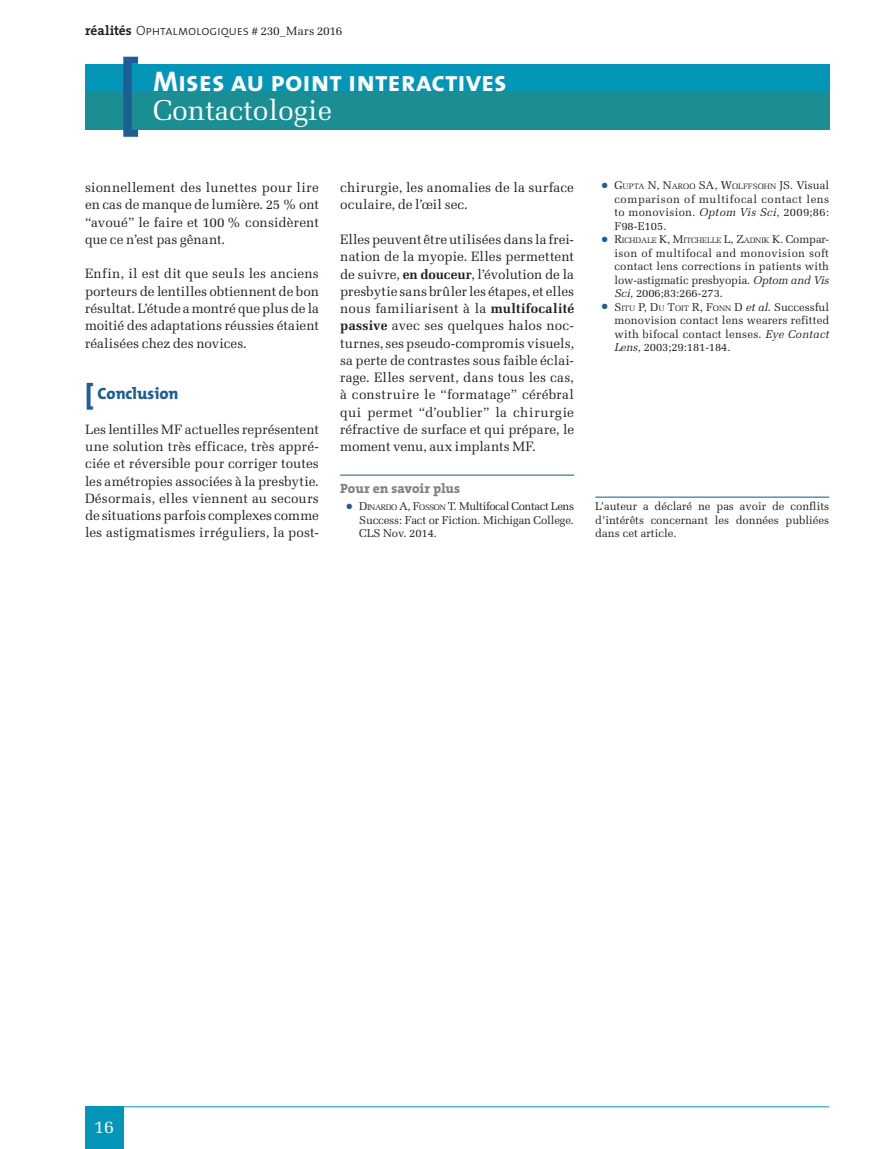
<style>
.page{position:relative;width:893px;height:1149px;background:#fff}
.page>*{position:absolute;margin:0;border:0;box-sizing:border-box;transform-origin:0 0}
.t1{font:28.5px "The Sans Bold Caps";color:#fff}
.t2{font:28.5px "Melior";color:#fff}
.t3{font:18px "Melior";color:#fff}
.t4{font:800 16.5px "The Mix";color:#1e5d95}
.t5{font:13.5px/17.2px "Melior";letter-spacing:.005em;color:#231f20;text-align:justify}
.t6{font:13.5px "The Sans Light Caps";letter-spacing:-.015em;color:#231f20}
.t7{font:800 13.5px "The Serif";color:#808285}
.t8{font:11.25px/13.5px "Melior";color:#231f20;text-align:justify}
.t9{font:7.8px "Melior";letter-spacing:-.015em;color:#231f20}
.t10{font:7.8px "Melior";letter-spacing:.005em;color:#231f20}
.s1{font-family:"The Serif";font-weight:700}
.s2{font-family:"Melior";font-size:12px}
.s3{font-size:27px}
.s4{font-weight:700}
.s5{color:#1e5d95}
.s6{font-style:inherit}
.s7{font-size:7.8px}
.s8{font-size:11.25px}
.s9{font-style:italic}
</style>
<div class="page">
<div style="left:85px;top:1106px;width:38px;height:42px;background:#0396b8"></div>
<hr style="left:85px;top:1106px;width:744px;height:1px;background:#0396b8">
<div style="left:85px;top:64px;width:744px;height:27px;background:#0396b8"></div>
<div style="left:85px;top:91px;width:744px;height:39px;background:#1a8e92"></div>
<svg style="left:123px;top:57px;width:15px;height:80px"></svg>
<hr style="left:595px;top:496px;width:234px;height:1px;background:#1e5d95">
<hr style="left:340px;top:474px;width:234px;height:1px;background:#1e5d95">
<p class="t6" style="left:85px;top:20px;width:259px"><span class="s1">réalités</span> Ophtalmologiques <span class="s2"># 230_Mars 2016</span></p>
<h1 class="t1" style="left:153px;top:58px;width:355px">Mises au point interactives</h1>
<h1 class="t2" style="left:153px;top:93px;width:180px">Contactologie</h1>
<p class="t5" style="left:85px;top:179px;width:235px">sionnellement des lunettes pour lire en cas de manque de lumière. 25 % ont “avoué” le faire et 100 % considèrent que ce n’est pas gênant.</p>
<p class="t5" style="left:85px;top:265px;width:235px">Enfin, il est dit que seuls les anciens porteurs de lentilles obtiennent de bon résultat. L’étude a montré que plus de la moitié des adaptations réussies étaient réalisées chez des novices.</p>
<p class="t4" style="left:85px;top:380px;width:95px"><span class="s3">[</span> Conclusion</p>
<p class="t5" style="left:85px;top:420px;width:235px">Les lentilles MF actuelles représentent une solution très efficace, très appré&shy;ciée et réversible pour corriger toutes les amétropies associées à la presbytie.<br>Désormais, elles viennent au secours de situations parfois complexes comme les astigmatismes irréguliers, la post-</p>
<p class="t5" style="left:340px;top:179px;width:235px">chirurgie, les anomalies de la surface oculaire, de l’œil sec.</p>
<p class="t5" style="left:340px;top:231px;width:235px">Elles peuvent être utilisées dans la frei&shy;nation de la myopie. Elles permettent de suivre, <span class="s4">en douceur</span>, l’évolution de la presbytie sans brûler les étapes, et elles nous familiarisent à la <span class="s4">multifocalité passive</span> avec ses quelques halos noc&shy;turnes, ses pseudo-compromis visuels, sa perte de contrastes sous faible éclai&shy;rage. Elles servent, dans tous les cas, à construire le “formatage” cérébral qui permet “d’oublier” la chirurgie réfractive de surface et qui prépare, le moment venu, aux implants MF.</p>
<p class="t7" style="left:340px;top:476px;width:121px">Pour en savoir plus</p>
<p class="t8" style="left:359px;top:499px;width:216px;text-indent:-13px"><span class="s5">●</span> <span class="s6">D</span><span class="s7">INARDO</span> <span class="s6">A, F</span><span class="s7">OSSON</span> <span class="s6">T.</span> Multifocal Contact Lens Success: Fact or Fiction. Michigan College.<br>CLS Nov. 2014.</p>
<p class="t10" style="left:602px;top:182px;width:229px"><sup>●</sup> <span class="s8">G</span>UPTA <span class="s8">N, N</span>AROO <span class="s8">SA, W</span>OLFFSOHN <span class="s8">JS.</span> <span class="s8">Visual</span></p>
<p class="t8" style="left:614px;top:192px;width:216px">comparison of multifocal contact lens to monovision. <span class="s9">Optom Vis Sci,</span> 2009;86:<br>F98-E105.</p>
<p class="t9" style="left:602px;top:236px;width:229px"><sup>●</sup> <span class="s8">R</span>ICHDALE <span class="s8">K, M</span>ITCHELLE <span class="s8">L, Z</span>ADNIK <span class="s8">K.</span> <span class="s8">Compar-</span></p>
<p class="t8" style="left:614px;top:246px;width:216px">ison of multifocal and monovision soft contact lens corrections in patients with low-astigmatic presbyopia. <span class="s9">Optom and Vis Sci,</span> 2006;83:266-273.</p>
<p class="t8" style="left:614px;top:300px;width:216px;text-indent:-13px"><span class="s5">●</span> <span class="s6">S</span><span class="s7">ITU</span> <span class="s6">P, D</span><span class="s7">U</span> <span class="s6">T</span><span class="s7">OIT</span> <span class="s6">R, F</span><span class="s7">ONN</span> <span class="s6">D</span> <span class="s9">et al</span>. Successful monovision contact lens wearers refitted with bifocal contact lenses. <span class="s9">Eye Contact Lens,</span> 2003;29:181-184.</p>
<p class="t8" style="left:595px;top:499px;width:235px">L’auteur a déclaré ne pas avoir de conflits d’intérêts concernant les données publiées dans cet article.</p>
<h2 class="t3" style="left:94px;top:1115px;width:22px">16</h2>
</div>
